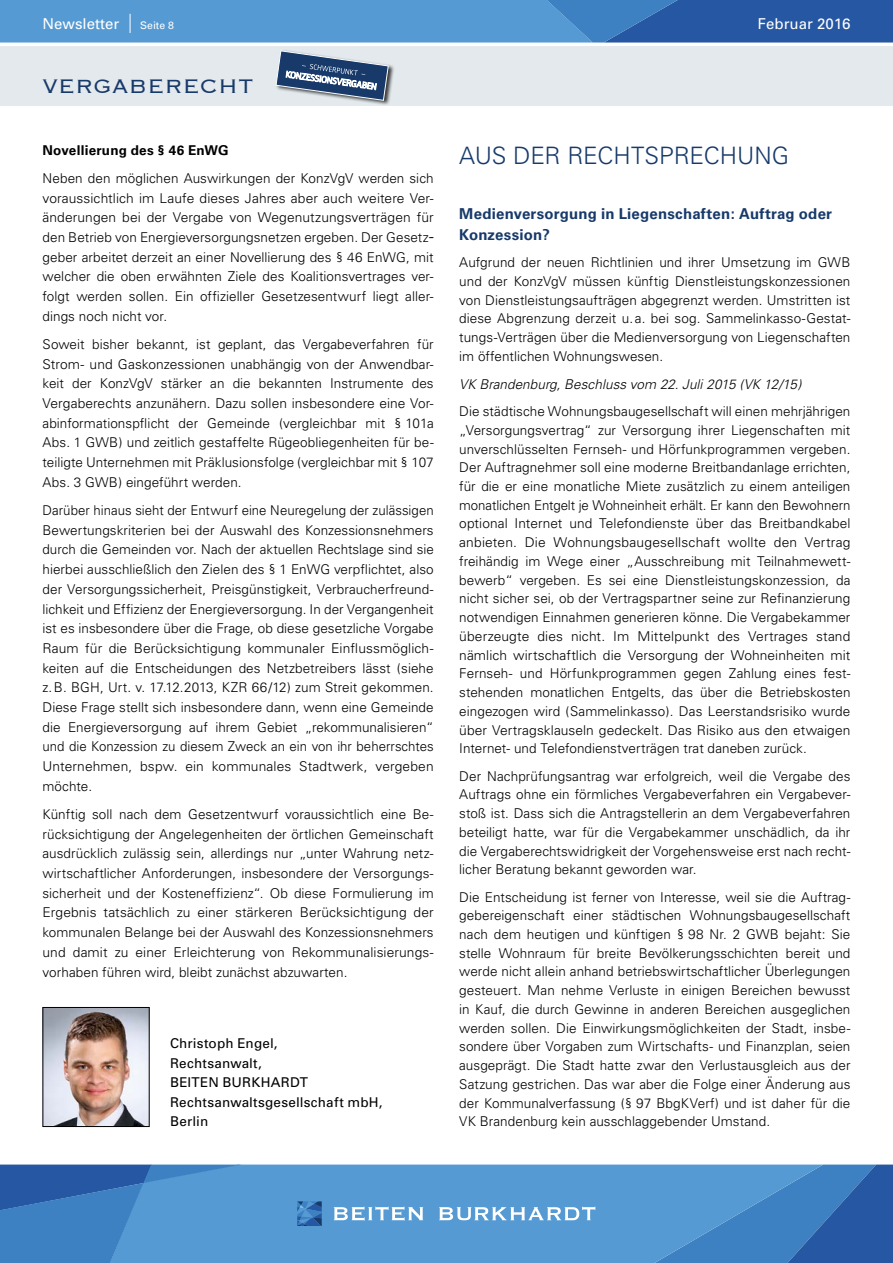
<style>
.page{position:relative;width:893px;height:1263px;background:#fff}
.page>*{position:absolute;margin:0;border:0;box-sizing:border-box;transform-origin:0 0}
.t1{font:300 25.5px "Copperplate";color:#173a6a}
.t2{font:300 24px "Univers";letter-spacing:-.005em;color:#173a6a}
.t3{font:700 15px/21px "Univers";letter-spacing:.015em;color:#173a6a}
.t4{font:15px "Univers";color:#fff}
.t5{font:300 13.5px/18.8px "Univers";letter-spacing:.005em;color:#000;text-align:justify}
.t6{font:13.5px/19.5px "Univers";letter-spacing:.015em;color:#000}
.t7{font:italic 300 13.5px "Univers";letter-spacing:.005em;color:#000}
.t8{font:700 13.5px "Univers";letter-spacing:.015em;color:#000}
.t9{font:10.5px "Univers";color:#fff}
</style>
<div class="page">
<div style="left:0;top:46px;width:893px;height:60px;background:#e3e9ec"></div>
<svg style="left:0;top:0;width:893px;height:43px;background:#4886c4"></svg>
<svg style="left:823px;top:1164px;width:70px;height:99px;background:#2c61aa"></svg>
<svg style="left:241px;top:1164px;width:582px;height:99px;background:#5296d0"></svg>
<svg style="left:0;top:1164px;width:241px;height:99px;background:#4384c3"></svg>
<svg style="left:334px;top:1206px;width:89px;height:15px"></svg>
<svg style="left:297px;top:1201px;width:25px;height:25px"></svg>
<svg style="left:439px;top:1206px;width:156px;height:14px"></svg>
<div style="left:275px;top:49px;width:119px;height:57px;background:#000;opacity:.75"></div>
<svg style="left:275px;top:50px;width:114px;height:51px"></svg>
<img style="left:45px;top:1009px;width:103px;height:116px">
<div style="left:43px;top:1007px;width:107px;height:120px;border:1px solid #000"></div>
<p class="t4" style="left:43px;top:14px;width:78px">Newsletter</p>
<p class="t9" style="left:140px;top:19px;width:35px">Seite 8</p>
<p class="t4" style="left:758px;top:14px;width:94px">Februar 2016</p>
<h1 class="t1" style="left:43px;top:70px;width:213px">VERGABERECHT</h1>
<p class="t8" style="left:43px;top:142px;width:188px">Novellierung des § 46 EnWG</p>
<p class="t5" style="left:43px;top:168px;width:393px;line-height:19.6px">Neben den möglichen Auswirkungen der KonzVgV werden sich voraussichtlich im Laufe dieses Jahres aber auch weitere Ver&shy;änderungen bei der Vergabe von Wegenutzungsverträgen für den Betrieb von Energieversorgungsnetzen ergeben. Der Gesetz&shy;geber arbeitet derzeit an einer Novellierung des § 46 EnWG, mit welcher die oben erwähnten Ziele des Koalitionsvertrages ver&shy;folgt werden sollen. Ein offizieller Gesetzesentwurf liegt aller&shy;dings noch nicht vor.</p>
<p class="t5" style="left:43px;top:334px;width:393px;line-height:19.6px">Soweit bisher bekannt, ist geplant, das Vergabeverfahren für Strom- und Gaskonzessionen unabhängig von der Anwendbar&shy;keit der KonzVgV stärker an die bekannten Instrumente des Vergaberechts anzunähern. Dazu sollen insbesondere eine Vor&shy;abinformationspflicht der Gemeinde (vergleichbar mit § 101a Abs. 1 GWB) und zeitlich gestaffelte Rügeobliegenheiten für be&shy;teiligte Unternehmen mit Präklusionsfolge (vergleichbar mit § 107<br>Abs. 3 GWB) eingeführt werden.</p>
<p class="t5" style="left:43px;top:500px;width:393px;line-height:19.6px">Darüber hinaus sieht der Entwurf eine Neuregelung der zulässigen Bewertungskriterien bei der Auswahl des Konzessionsnehmers durch die Gemeinden vor. Nach der aktuellen Rechtslage sind sie hierbei ausschließlich den Zielen des § 1 EnWG verpflichtet, also der Versorgungssicherheit, Preisgünstigkeit, Verbraucherfreund&shy;lichkeit und Effizienz der Energieversorgung. In der Vergangenheit ist es insbesondere über die Frage, ob diese gesetzliche Vorgabe Raum für die Berücksichtigung kommunaler Einflussmöglich&shy;keiten auf die Entscheidungen des Netzbetreibers lässt (siehe z.B. BGH, Urt. v. 17.12.2013, KZR 66/12) zum Streit gekommen.<br>Diese Frage stellt sich insbesondere dann, wenn eine Gemeinde die Energieversorgung auf ihrem Gebiet „rekommunalisieren“ und die Konzession zu diesem Zweck an ein von ihr beherrschtes Unternehmen, bspw. ein kommunales Stadtwerk, vergeben möchte.</p>
<p class="t5" style="left:43px;top:804px;width:393px;line-height:19.6px">Künftig soll nach dem Gesetzentwurf voraussichtlich eine Be&shy;rücksichtigung der Angelegenheiten der örtlichen Gemeinschaft ausdrücklich zulässig sein, allerdings nur „unter Wahrung netz&shy;wirtschaftlicher Anforderungen, insbesondere der Versorgungs&shy;sicherheit und der Kosteneffizienz“. Ob diese Formulierung im Ergebnis tatsächlich zu einer stärkeren Berücksichtigung der kommunalen Belange bei der Auswahl des Konzessionsnehmers und damit zu einer Erleichterung von Rekommunalisierungs&shy;vorhaben führen wird, bleibt zunächst abzuwarten.</p>
<p class="t6" style="left:170px;top:1033px;width:214px">Christoph Engel,<br>Rechtsanwalt,<br>BEITEN BURKHARDT<br>Rechtsanwaltsgesellschaft mbH,<br>Berlin</p>
<h2 class="t2" style="left:459px;top:141px;width:331px">AUS DER RECHTSPRECHUNG</h2>
<p class="t3" style="left:459px;top:203px;width:374px">Medienversorgung in Liegenschaften: Auftrag oder<br>Konzession?</p>
<p class="t5" style="left:459px;top:253px;width:393px">Aufgrund der neuen Richtlinien und ihrer Umsetzung im GWB und der KonzVgV müssen künftig Dienstleistungskonzessionen von Dienstleistungsaufträgen abgegrenzt werden. Umstritten ist diese Abgrenzung derzeit u.a. bei sog. Sammelinkasso-Gestat&shy;tungs-Verträgen über die Medienversorgung von Liegenschaften im öffentlichen Wohnungswesen.</p>
<p class="t7" style="left:459px;top:376px;width:344px">VK Brandenburg, Beschluss vom 22. Juli 2015 (VK 12/15)</p>
<p class="t5" style="left:459px;top:402px;width:393px">Die städtische Wohnungsbaugesellschaft will einen mehrjährigen „Versorgungsvertrag“ zur Versorgung ihrer Liegenschaften mit unverschlüsselten Fernseh- und Hörfunkprogrammen vergeben.<br>Der Auftragnehmer soll eine moderne Breitbandanlage errichten, für die er eine monatliche Miete zusätzlich zu einem anteiligen monatlichen Entgelt je Wohneinheit erhält. Er kann den Bewohnern optional Internet und Telefondienste über das Breitbandkabel anbieten. Die Wohnungsbaugesellschaft wollte den Vertrag freihändig im Wege einer „Ausschreibung mit Teilnahmewett&shy;bewerb“ vergeben. Es sei eine Dienstleistungskonzession, da nicht sicher sei, ob der Vertragspartner seine zur Refinanzierung notwendigen Einnahmen generieren könne. Die Vergabekammer überzeugte dies nicht. Im Mittelpunkt des Vertrages stand nämlich wirtschaftlich die Versorgung der Wohneinheiten mit Fernseh- und Hörfunkprogrammen gegen Zahlung eines fest&shy;stehenden monatlichen Entgelts, das über die Betriebskosten eingezogen wird (Sammelinkasso). Das Leerstandsrisiko wurde über Vertragsklauseln gedeckelt. Das Risiko aus den etwaigen Internet- und Telefondienstverträgen trat daneben zurück.</p>
<p class="t5" style="left:459px;top:766px;width:393px">Der Nachprüfungsantrag war erfolgreich, weil die Vergabe des Auftrags ohne ein förmliches Vergabeverfahren ein Vergabever&shy;stoß ist. Dass sich die Antragstellerin an dem Vergabeverfahren beteiligt hatte, war für die Vergabekammer unschädlich, da ihr die Vergaberechtswidrigkeit der Vorgehensweise erst nach recht&shy;licher Beratung bekannt geworden war.</p>
<p class="t5" style="left:459px;top:887px;width:393px">Die Entscheidung ist ferner von Interesse, weil sie die Auftrag&shy;gebereigenschaft einer städtischen Wohnungsbaugesellschaft nach dem heutigen und künftigen § 98 Nr. 2 GWB bejaht: Sie stelle Wohnraum für breite Bevölkerungsschichten bereit und werde nicht allein anhand betriebswirtschaftlicher Überlegungen gesteuert. Man nehme Verluste in einigen Bereichen bewusst in Kauf, die durch Gewinne in anderen Bereichen ausgeglichen werden sollen. Die Einwirkungsmöglichkeiten der Stadt, insbe&shy;sondere über Vorgaben zum Wirtschafts- und Finanzplan, seien ausgeprägt. Die Stadt hatte zwar den Verlustausgleich aus der Satzung gestrichen. Das war aber die Folge einer Änderung aus der Kommunalverfassung (§ 97 BbgKVerf) und ist daher für die VK Brandenburg kein ausschlaggebender Umstand.</p>
</div>
